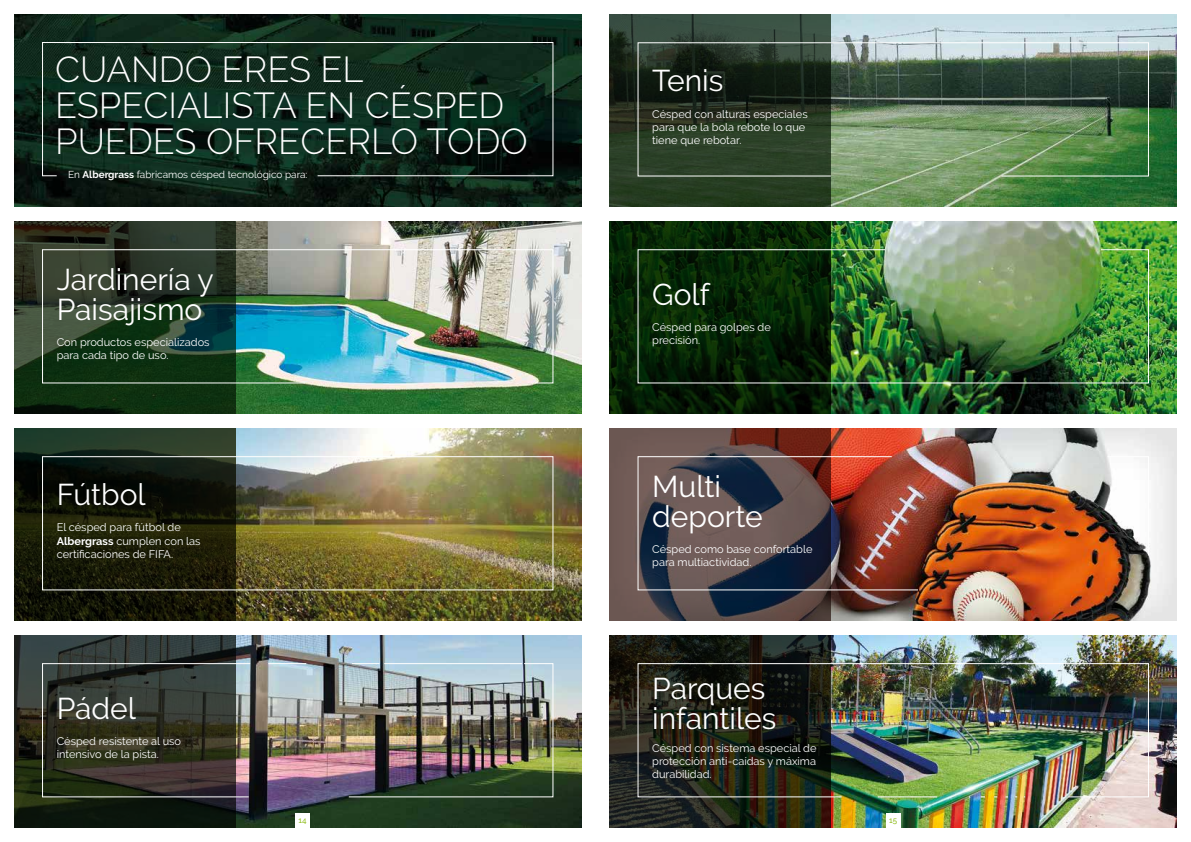
<style>
.page{position:relative;width:1191px;height:842px;background:#fff}
.page>*{position:absolute;margin:0;border:0;box-sizing:border-box;transform-origin:0 0}
.t1{font:300 36px/36px "Raleway";color:#fff}
.t2{font:30px/30px "Raleway";color:#fff}
.t3{font:11px/13.2px "Raleway";color:#fff}
.t4{font:10px "Raleway";color:#fff}
.t5{font:500 8px "Raleway";color:#92be21}
.s1{font-weight:700}
</style>
<div class="page">
<img style="left:14px;top:14px;width:567px;height:193px">
<img style="left:235px;top:221px;width:346px;height:193px">
<img style="left:235px;top:428px;width:346px;height:193px">
<img style="left:235px;top:635px;width:346px;height:193px">
<img style="left:831px;top:14px;width:345px;height:193px">
<img style="left:831px;top:221px;width:345px;height:193px">
<img style="left:831px;top:428px;width:345px;height:193px">
<img style="left:831px;top:635px;width:345px;height:193px">
<svg style="left:14px;top:221px;width:221px;height:193px;background:#21321d"></svg>
<svg style="left:42px;top:42px;width:511px;height:134px;background:#102a1e"></svg>
<img style="left:42px;top:249px;width:511px;height:134px">
<svg style="left:14px;top:428px;width:221px;height:193px;background:#171c0d"></svg>
<div style="left:42px;top:456px;width:511px;height:134px;border:1px solid #fff"></div>
<svg style="left:14px;top:635px;width:221px;height:193px;background:#212a22"></svg>
<svg style="left:42px;top:663px;width:209px;height:134px;background:#3c3d33"></svg>
<hr style="left:268px;top:663px;width:38px;height:1px;background:#fff">
<img style="left:348px;top:663px;width:205px;height:134px">
<hr style="left:384px;top:663px;width:138px;height:1px;background:#fff">
<svg style="left:609px;top:14px;width:222px;height:193px;background:#2c402c"></svg>
<img style="left:637px;top:42px;width:512px;height:134px">
<svg style="left:609px;top:221px;width:222px;height:193px;background:#072106"></svg>
<img style="left:637px;top:249px;width:512px;height:134px">
<svg style="left:609px;top:428px;width:222px;height:193px;background:#5e4846"></svg>
<img style="left:637px;top:456px;width:281px;height:134px">
<svg style="left:1107px;top:456px;width:42px;height:100px"></svg>
<svg style="left:609px;top:635px;width:222px;height:193px;background:#20231a"></svg>
<img style="left:637px;top:663px;width:512px;height:134px">
<hr style="left:878px;top:797px;width:59px;height:1px;background:#fff">
<div style="left:295px;top:814px;width:15px;height:17px;background:#fff"></div>
<div style="left:886px;top:814px;width:14px;height:17px;background:#fff"></div>
<h1 class="t1" style="left:55px;top:51px;width:474px">CUANDO ERES EL<br>ESPECIALISTA EN CÉSPED<br>PUEDES OFRECERLO TODO</h1>
<p class="t4" style="left:68px;top:169px;width:241px">En <span class="s1">Albergrass</span> fabricamos césped tecnológico para:</p>
<h2 class="t2" style="left:57px;top:264px;width:159px">Jardinería y<br>Paisajismo</h2>
<p class="t3" style="left:57px;top:336px;width:154px">Con productos especializados para cada tipo de uso.</p>
<h2 class="t2" style="left:57px;top:479px;width:91px">Fútbol</h2>
<p class="t3" style="left:57px;top:521px;width:145px">El césped para fútbol de<br><span class="s1">Albergrass</span> cumplen con las certificaciones de FIFA.</p>
<h2 class="t2" style="left:57px;top:693px;width:81px">Pádel</h2>
<p class="t3" style="left:57px;top:734px;width:126px">Césped resistente al uso intensivo de la pista.</p>
<h2 class="t2" style="left:652px;top:66px;width:73px">Tenis</h2>
<p class="t3" style="left:652px;top:107px;width:157px">Césped con alturas especiales para que la bola rebote lo que tiene que rebotar.</p>
<h2 class="t2" style="left:652px;top:279px;width:59px">Golf</h2>
<p class="t3" style="left:652px;top:321px;width:120px">Césped para golpes de precisión.</p>
<h2 class="t2" style="left:652px;top:471px;width:112px">Multi deporte</h2>
<p class="t3" style="left:652px;top:543px;width:162px">Césped como base confortable para multiactividad.</p>
<h2 class="t2" style="left:652px;top:673px;width:126px">Parques infantiles</h2>
<p class="t3" style="left:652px;top:741px;width:166px;text-align:justify">Césped con sistema especial de protección anti-caídas y máxima durabilidad.</p>
<p class="t5" style="left:298px;top:816px;width:10px">14</p>
<p class="t5" style="left:889px;top:816px;width:9px">15</p>
</div>
